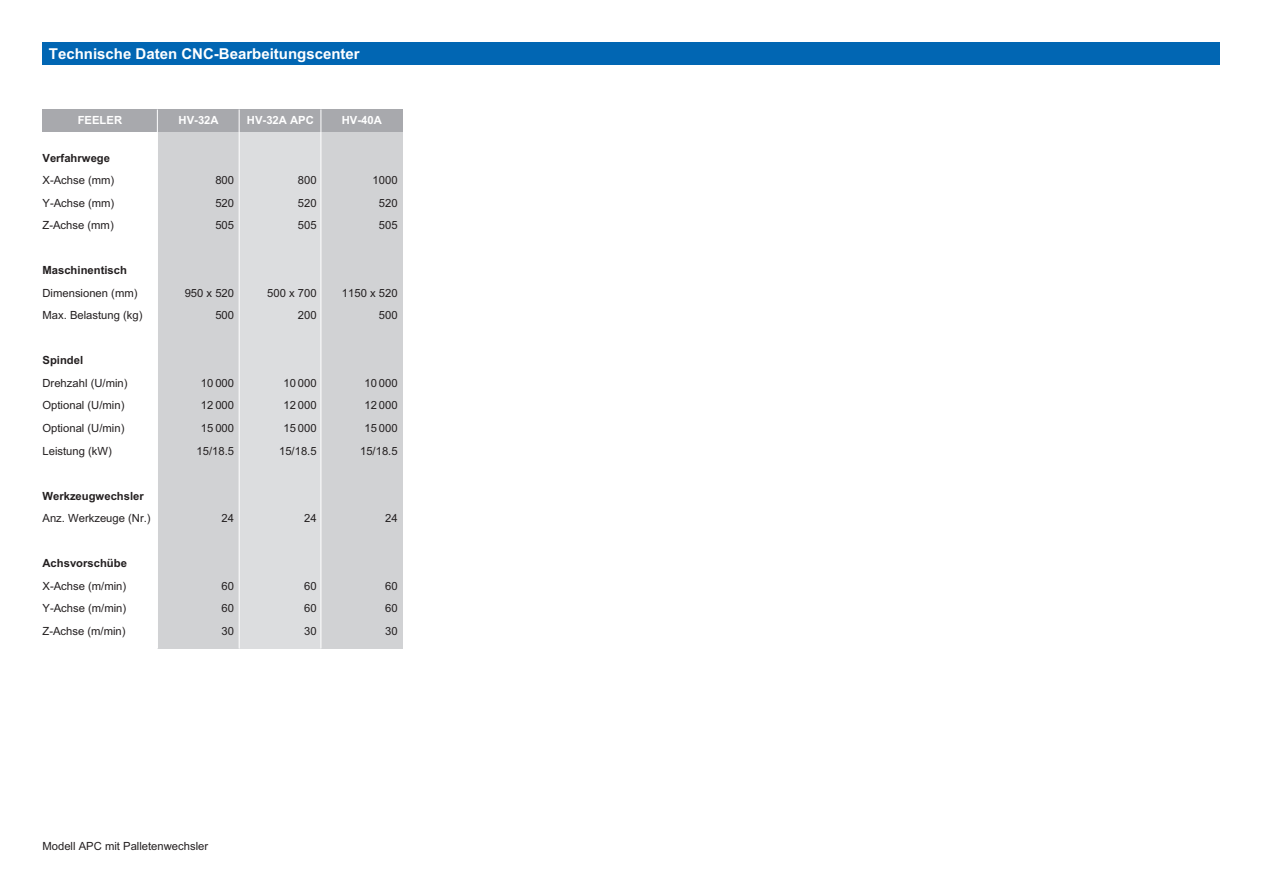
<style>
.page{position:relative;width:1263px;height:893px;background:#fff}
.page>*{position:absolute;margin:0;border:0;box-sizing:border-box;transform-origin:0 0}
.t1{font:700 15px "Arial";color:#fff}
.t2{font:11.25px/22.5px "Arial";color:#231f20;text-align:justify}
.t3{font:700 11.25px "Arial";color:#231f20}
.t4{font:700 11.25px "Arial";color:#fff}
</style>
<div class="page">
<div style="left:157px;top:126px;width:82px;height:522px;background:#d1d2d4"></div>
<div style="left:321px;top:126px;width:82px;height:522px;background:#d1d2d4"></div>
<div style="left:239px;top:126px;width:82px;height:522px;background:#dcdddf"></div>
<div style="left:43px;top:43px;width:1177px;height:22px;background:#0166b3"></div>
<div style="left:43px;top:109px;width:360px;height:23px;background:#a8a9ad"></div>
<hr style="left:157px;top:109px;width:1px;height:539px;background:#fff">
<hr style="left:239px;top:109px;width:1px;height:539px;background:#fff">
<hr style="left:321px;top:109px;width:1px;height:539px;background:#fff">
<h1 class="t1" style="left:49px;top:46px;width:312px">Technische Daten CNC-Bearbeitungscenter</h1>
<p class="t4" style="left:78px;top:114px;width:46px">FEELER</p>
<p class="t3" style="left:43px;top:152px;width:69px">Verfahrwege</p>
<p class="t2" style="left:43px;top:169px;width:73px">X-Achse (mm)<br>Y-Achse (mm)<br>Z-Achse (mm)</p>
<p class="t3" style="left:43px;top:264px;width:86px">Maschinentisch</p>
<p class="t2" style="left:43px;top:282px;width:102px">Dimensionen (mm)<br>Max. Belastung (kg)</p>
<p class="t3" style="left:43px;top:354px;width:42px">Spindel</p>
<p class="t2" style="left:43px;top:372px;width:87px;text-align:left">Drehzahl (U/min)<br>Optional (U/min)<br>Optional (U/min)<br>Leistung (kW)</p>
<p class="t3" style="left:43px;top:489px;width:103px">Werkzeugwechsler</p>
<p class="t2" style="left:43px;top:507px;width:110px">Anz. Werkzeuge (Nr.)</p>
<p class="t3" style="left:43px;top:557px;width:86px">Achsvorschübe</p>
<p class="t2" style="left:43px;top:574px;width:85px">X-Achse (m/min)<br>Y-Achse (m/min)<br>Z-Achse (m/min)</p>
<p class="t4" style="left:179px;top:114px;width:42px">HV-32A</p>
<p class="t4" style="left:247px;top:114px;width:68px">HV-32A APC</p>
<p class="t4" style="left:342px;top:114px;width:42px">HV-40A</p>
<p class="t2" style="left:215px;top:169px;width:20px">800</p>
<p class="t2" style="left:298px;top:169px;width:20px">800</p>
<p class="t2" style="left:373px;top:169px;width:27px">1000</p>
<p class="t2" style="left:215px;top:192px;width:20px">520</p>
<p class="t2" style="left:298px;top:192px;width:20px">520</p>
<p class="t2" style="left:379px;top:192px;width:20px">520</p>
<p class="t2" style="left:215px;top:214px;width:20px">505</p>
<p class="t2" style="left:298px;top:214px;width:20px">505</p>
<p class="t2" style="left:379px;top:214px;width:20px">505</p>
<p class="t2" style="left:185px;top:282px;width:51px">950 x 520</p>
<p class="t2" style="left:267px;top:282px;width:51px">500 x 700</p>
<p class="t2" style="left:342px;top:282px;width:57px">1150 x 520</p>
<p class="t2" style="left:215px;top:304px;width:20px">500</p>
<p class="t2" style="left:298px;top:304px;width:20px">200</p>
<p class="t2" style="left:379px;top:304px;width:20px">500</p>
<p class="t2" style="left:201px;top:372px;width:35px">10 000</p>
<p class="t2" style="left:283px;top:372px;width:35px">10 000</p>
<p class="t2" style="left:364px;top:372px;width:35px">10 000</p>
<p class="t2" style="left:201px;top:394px;width:35px">12 000</p>
<p class="t2" style="left:283px;top:394px;width:35px">12 000</p>
<p class="t2" style="left:364px;top:394px;width:35px">12 000</p>
<p class="t2" style="left:201px;top:417px;width:35px">15 000</p>
<p class="t2" style="left:283px;top:417px;width:35px">15 000</p>
<p class="t2" style="left:364px;top:417px;width:35px">15 000</p>
<p class="t2" style="left:197px;top:439px;width:39px">15/18.5</p>
<p class="t2" style="left:279px;top:439px;width:39px">15/18.5</p>
<p class="t2" style="left:360px;top:439px;width:39px">15/18.5</p>
<p class="t2" style="left:222px;top:507px;width:14px">24</p>
<p class="t2" style="left:304px;top:507px;width:14px">24</p>
<p class="t2" style="left:385px;top:507px;width:14px">24</p>
<p class="t2" style="left:222px;top:574px;width:14px">60</p>
<p class="t2" style="left:304px;top:574px;width:14px">60</p>
<p class="t2" style="left:385px;top:574px;width:14px">60</p>
<p class="t2" style="left:222px;top:597px;width:14px">60</p>
<p class="t2" style="left:304px;top:597px;width:14px">60</p>
<p class="t2" style="left:385px;top:597px;width:14px">60</p>
<p class="t2" style="left:222px;top:619px;width:14px">30</p>
<p class="t2" style="left:304px;top:619px;width:14px">30</p>
<p class="t2" style="left:385px;top:619px;width:14px">30</p>
<p class="t2" style="left:43px;top:835px;width:167px">Modell APC mit Palletenwechsler</p>
</div>
